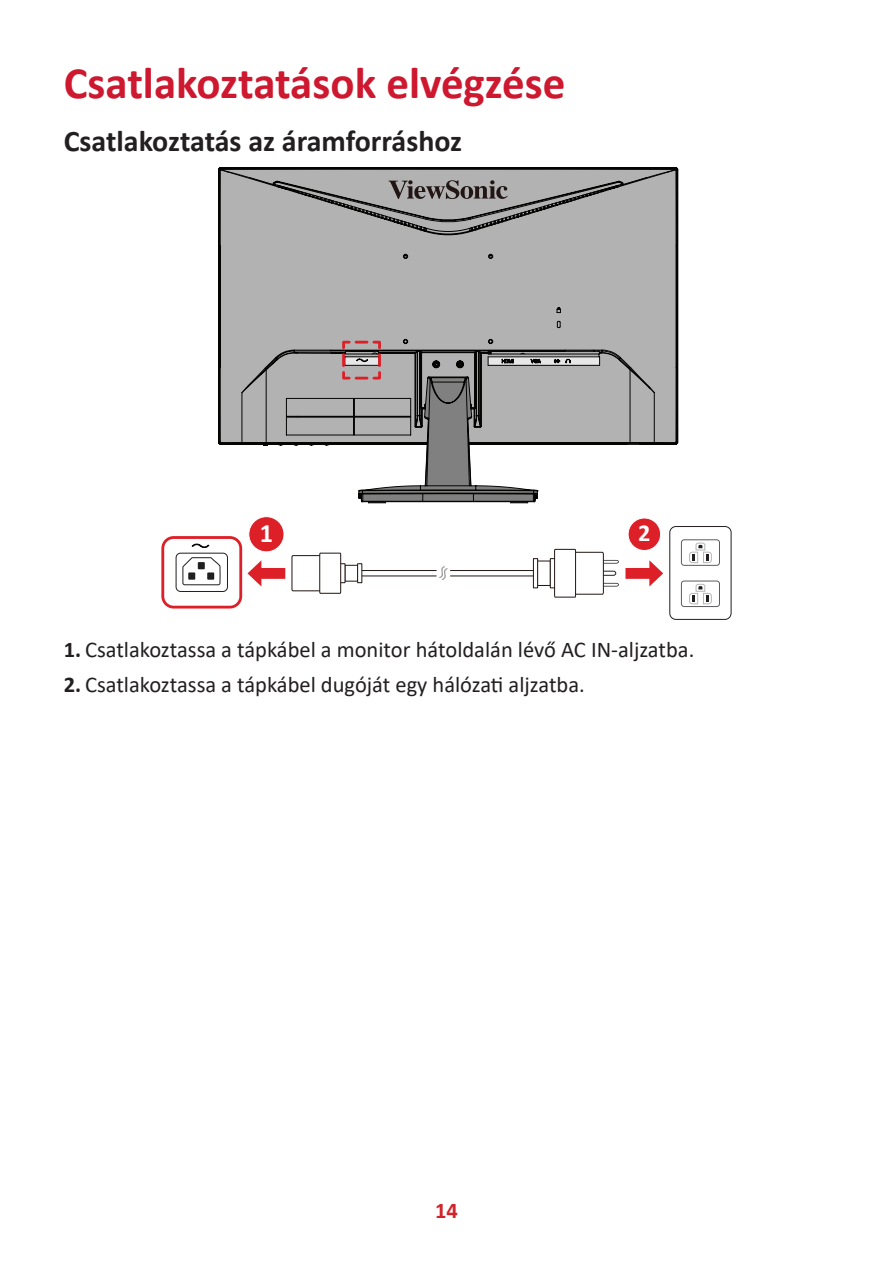
<style>
.page{position:relative;width:893px;height:1263px;background:#fff}
.page>*{position:absolute;margin:0;border:0;box-sizing:border-box;transform-origin:0 0}
.t1{font:700 45px "Calibri";color:#ce182f}
.t2{font:700 30px "Calibri";color:#231f20}
.t3{font:700 26.25px "Calibri";color:#fff}
.t4{font:700 24.3px "Calibri";color:#fff}
.t5{font:22.5px "Calibri";color:#231f20}
.t6{font:700 22.5px "Calibri";color:#d1232a}
.s1{font-weight:700}
</style>
<div class="page">
<div style="left:628px;top:518px;width:33px;height:32px;background:#dd1f28;border-radius:50%"></div>
<div style="left:628px;top:517px;width:33px;height:34px;border:1px solid #fff;border-radius:50%"></div>
<div style="left:669px;top:526px;width:63px;height:94px;border:1px solid #231f20;border-radius:6px"></div>
<div style="left:681px;top:539px;width:39px;height:27px;border:1px solid #5c5c5f;border-radius:3px"></div>
<svg style="left:689px;top:542px;width:23px;height:22px"></svg>
<div style="left:681px;top:580px;width:39px;height:27px;border:1px solid #5c5c5f;border-radius:3px"></div>
<svg style="left:689px;top:583px;width:23px;height:22px"></svg>
<div style="left:161px;top:536px;width:81px;height:72px;border:3px solid #dd1f28;border-radius:11px"></div>
<svg style="left:247px;top:560px;width:39px;height:27px"></svg>
<div style="left:249px;top:517px;width:35px;height:35px;background:#dd1f28;border-radius:50%"></div>
<div style="left:248px;top:516px;width:36px;height:36px;border:1px solid #fff;border-radius:50%"></div>
<div style="left:537px;top:560px;width:14px;height:26px;background:#fff;border:1px solid #211613"></div>
<svg style="left:604px;top:559px;width:60px;height:28px"></svg>
<div style="left:600px;top:571px;width:16px;height:5px;border:1px solid #231f20;border-radius:2px"></div>
<div style="left:559px;top:552px;width:44px;height:42px;background:#fff"></div>
<div style="left:559px;top:552px;width:45px;height:43px;border:1px solid #211613"></div>
<svg style="left:549px;top:548px;width:28px;height:50px"></svg>
<div style="left:344px;top:565px;width:14px;height:17px;background:#fff;border:1px solid #211613"></div>
<div style="left:291px;top:555px;width:46px;height:36px;border:1px solid #211613"></div>
<svg style="left:319px;top:552px;width:27px;height:42px"></svg>
<svg style="left:357px;top:559px;width:182px;height:30px"></svg>
<svg style="left:182px;top:557px;width:39px;height:29px"></svg>
<div style="left:188px;top:572px;width:7px;height:8px;background:#211e1e"></div>
<div style="left:207px;top:572px;width:7px;height:8px;background:#211e1e"></div>
<div style="left:198px;top:562px;width:7px;height:7px;background:#211e1e"></div>
<svg style="left:192px;top:543px;width:17px;height:5px"></svg>
<div style="left:176px;top:553px;width:52px;height:39px;border:1px solid #211e1e;border-radius:5px"></div>
<svg style="left:537px;top:168px;width:140px;height:275px;background:#a9a9a9"></svg>
<svg style="left:219px;top:168px;width:318px;height:278px;background:#a1a1a1"></svg>
<svg style="left:286px;top:255px;width:285px;height:244px;background:#b7b7b7"></svg>
<svg style="left:388px;top:180px;width:120px;height:19px;background:#7f7b7a"></svg>
<svg style="left:341px;top:339px;width:196px;height:164px"></svg>
<h1 class="t1" style="left:64px;top:51px;width:503px">Csatlakoztatások elvégzése</h1>
<h2 class="t2" style="left:64px;top:120px;width:400px">Csatlakoztatás az áramforráshoz</h2>
<p class="t3" style="left:260px;top:515px;width:15px">1</p>
<p class="t4" style="left:638px;top:516px;width:14px">2</p>
<p class="t5" style="left:64px;top:633px;width:632px"><span class="s1">1.</span> Csatlakoztassa a tápkábel a monitor hátoldalán lévő AC IN-aljzatba.</p>
<p class="t5" style="left:64px;top:669px;width:522px"><span class="s1">2.</span> Csatlakoztassa a tápkábel dugóját egy hálózati aljzatba.</p>
<p class="t6" style="left:435px;top:1194px;width:24px">14</p>
</div>
